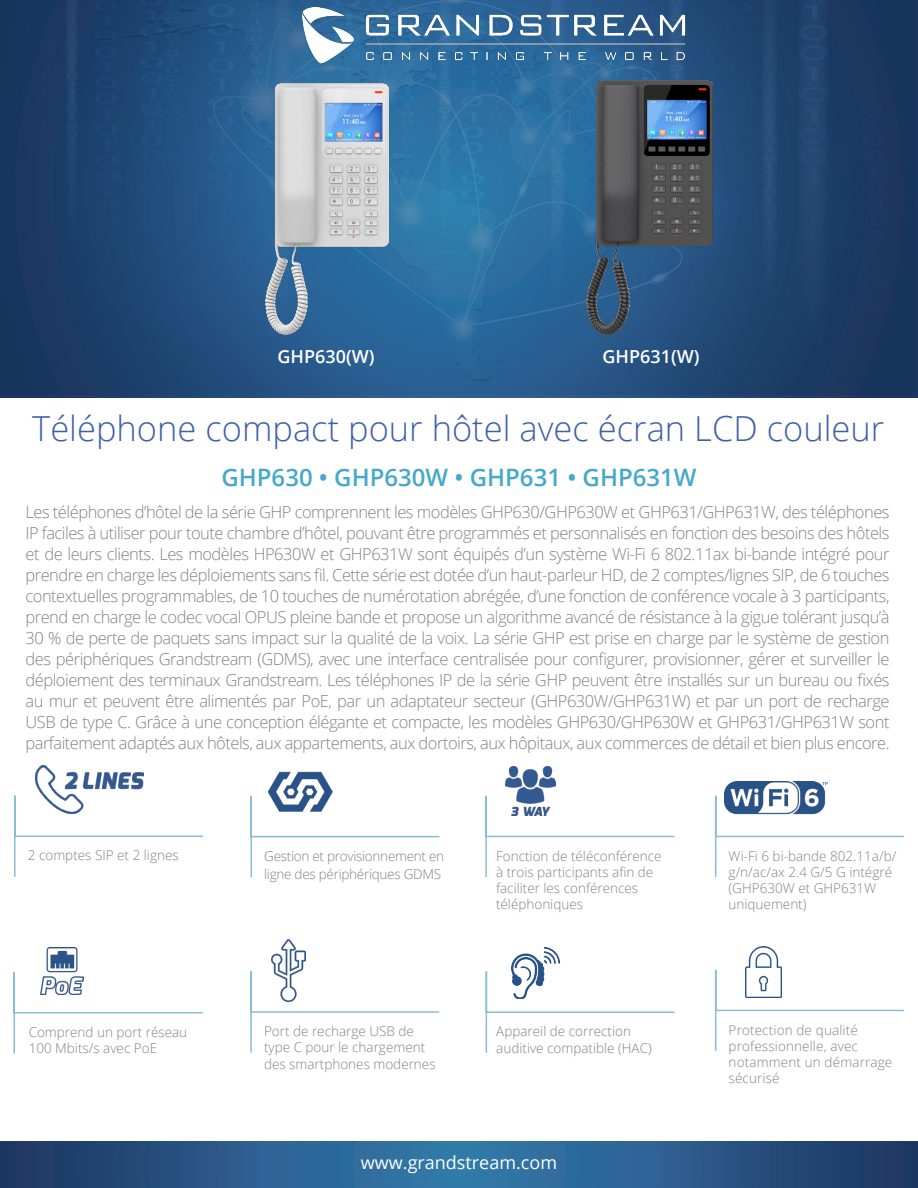
<style>
.page{position:relative;width:918px;height:1188px;background:#fff}
.page>*{position:absolute;margin:0;border:0;box-sizing:border-box;transform-origin:0 0}
.t1{font:300 34.5px "Open Sans";color:#3e60ac}
.t2{font:600 24px "Open Sans";color:#46a8ca}
.t3{font:18px "Open Sans";color:#fff}
.t4{font:600 18px "Open Sans";color:#fff}
.t5{font:300 16.5px/21px "Open Sans";letter-spacing:-.03em;color:#808285;text-align:justify}
.t6{font:300 13.5px/16.2px "Open Sans";color:#808285}
.t7{font:300 13.5px/18px "Open Sans";letter-spacing:-.02em;color:#808285}
</style>
<div class="page">
<img style="left:0;top:0;width:916px;height:395px">
<svg style="left:0;top:1142px;width:918px;height:46px;background:#295988"></svg>
<svg style="left:14px;top:795px;width:189px;height:82px"></svg>
<img style="left:36px;top:766px;width:107px;height:47px">
<svg style="left:250px;top:971px;width:190px;height:82px"></svg>
<svg style="left:485px;top:795px;width:190px;height:82px"></svg>
<img style="left:506px;top:766px;width:50px;height:49px">
<svg style="left:485px;top:971px;width:190px;height:82px"></svg>
<img style="left:502px;top:947px;width:65px;height:52px">
<svg style="left:715px;top:969px;width:189px;height:82px"></svg>
<img style="left:745px;top:947px;width:37px;height:50px">
<svg style="left:250px;top:796px;width:190px;height:82px"></svg>
<img style="left:264px;top:771px;width:72px;height:46px">
<svg style="left:715px;top:794px;width:189px;height:83px"></svg>
<svg style="left:13px;top:972px;width:190px;height:82px"></svg>
<img style="left:41px;top:947px;width:43px;height:48px">
<img style="left:271px;top:940px;width:35px;height:61px">
<img style="left:292px;top:7px;width:399px;height:58px">
<img style="left:265px;top:84px;width:124px;height:250px">
<img style="left:587px;top:80px;width:125px;height:254px">
<img style="left:725px;top:781px;width:103px;height:34px">
<p class="t4" style="left:278px;top:344px;width:98px">GHP630(W)</p>
<p class="t4" style="left:603px;top:344px;width:98px">GHP631(W)</p>
<p class="t1" style="left:32px;top:405px;width:853px">Téléphone compact pour hôtel avec écran LCD couleur</p>
<p class="t2" style="left:221px;top:461px;width:477px">GHP630 • GHP630W • GHP631 • GHP631W</p>
<p class="t5" style="left:26px;top:501px;width:866px">Les téléphones d’hôtel de la série GHP comprennent les modèles GHP630/GHP630W et GHP631/GHP631W, des téléphones IP faciles à utiliser pour toute chambre d’hôtel, pouvant être programmés et personnalisés en fonction des besoins des hôtels et de leurs clients. Les modèles HP630W et GHP631W sont équipés d’un système Wi-Fi 6 802.11ax bi-bande intégré pour prendre en charge les déploiements sans fil. Cette série est dotée d’un haut-parleur HD, de 2 comptes/lignes SIP, de 6 touches contextuelles programmables, de 10 touches de numérotation abrégée, d’une fonction de conférence vocale à 3 participants, prend en charge le codec vocal OPUS pleine bande et propose un algorithme avancé de résistance à la gigue tolérant jusqu’à 30 % de perte de paquets sans impact sur la qualité de la voix. La série GHP est prise en charge par le système de gestion des périphériques Grandstream (GDMS), avec une interface centralisée pour configurer, provisionner, gérer et surveiller le déploiement des terminaux Grandstream. Les téléphones IP de la série GHP peuvent être installés sur un bureau ou fixés au mur et peuvent être alimentés par PoE, par un adaptateur secteur (GHP630W/GHP631W) et par un port de recharge USB de type C. Grâce à une conception élégante et compacte, les modèles GHP630/GHP630W et GHP631/GHP631W sont parfaitement adaptés aux hôtels, aux appartements, aux dortoirs, aux hôpitaux, aux commerces de détail et bien plus encore.</p>
<p class="t6" style="left:28px;top:847px;width:152px">2 comptes SIP et 2 lignes</p>
<p class="t6" style="left:29px;top:1024px;width:160px">Comprend un port réseau<br>100 Mbits/s avec PoE</p>
<p class="t7" style="left:264px;top:847px;width:182px">Gestion et provisionnement en ligne des périphériques GDMS</p>
<p class="t6" style="left:729px;top:847px;width:169px">Wi-Fi 6 bi-bande 802.11a/b/ g/n/ac/ax 2.4 G/5 G intégré (GHP630W et GHP631W uniquement)</p>
<p class="t6" style="left:496px;top:847px;width:167px">Fonction de téléconférence à trois participants afin de faciliter les conférences téléphoniques</p>
<p class="t6" style="left:264px;top:1023px;width:173px">Port de recharge USB de type C pour le chargement des smartphones modernes</p>
<p class="t6" style="left:496px;top:1023px;width:157px">Appareil de correction auditive compatible (HAC)</p>
<p class="t6" style="left:729px;top:1021px;width:165px">Protection de qualité professionnelle, avec notamment un démarrage sécurisé</p>
<p class="t3" style="left:361px;top:1151px;width:198px">www.grandstream.com</p>
</div>
